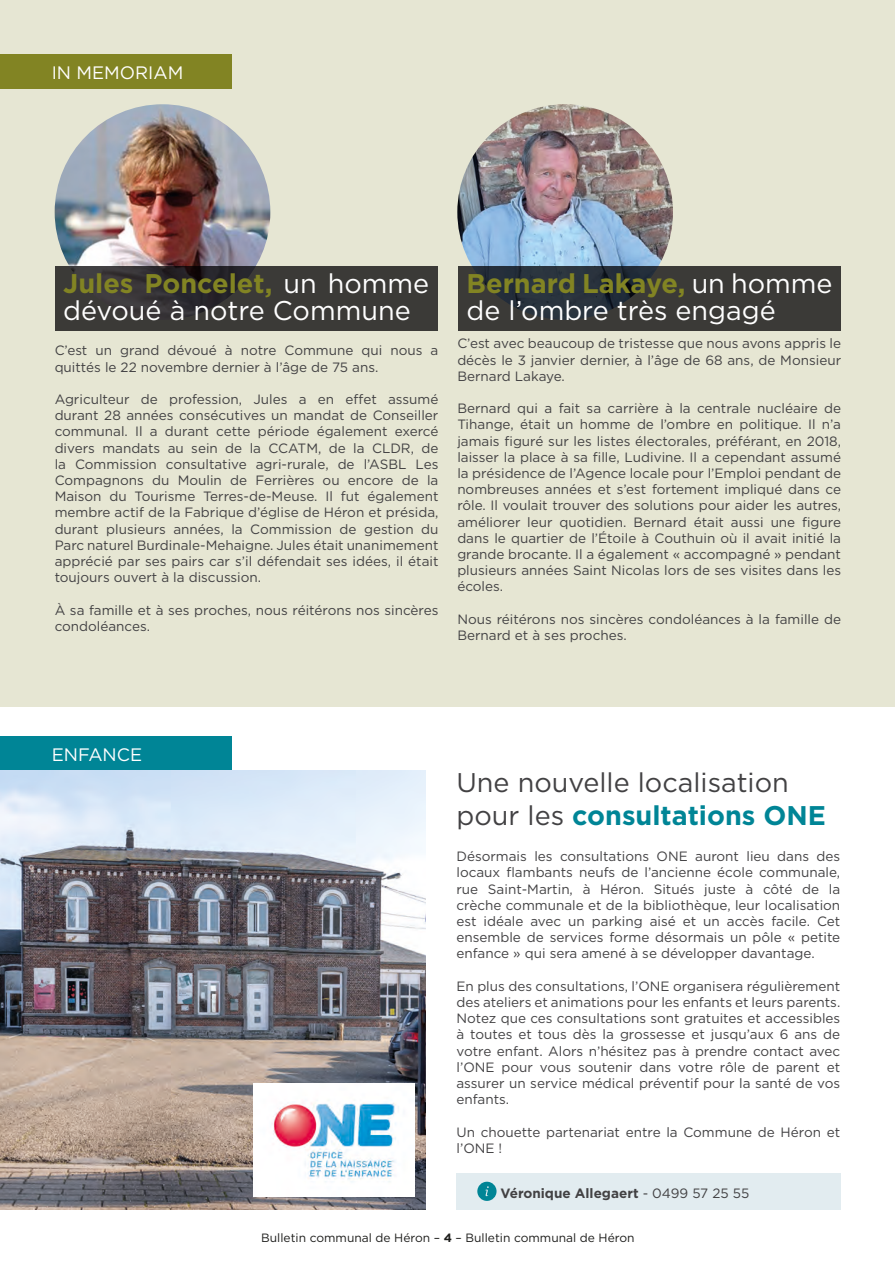
<style>
.page{position:relative;width:895px;height:1265px;background:#fff}
.page>*{position:absolute;margin:0;border:0;box-sizing:border-box;transform-origin:0 0}
.texte_courant{font:27px/27px "Gotham";color:#fff}
.titre{font:27px/32.4px "Gotham";color:#424143}
.t1{font:18px "Gotham";color:#fff}
.texte_courant-2{font:13.5px/16.2px "Gotham";color:#424143}
.texte_négatif{font:700 13.5px "Gotham";color:#424143}
.t2{font:12px "Gotham";color:#1d1d1b}
.s1{font-weight:700;color:#828423}
.s2{font-weight:700;color:#008596}
.s3{font-weight:400}
.s4{font-weight:700}
</style>
<div class="page">
<div style="left:0;top:0;width:894px;height:706px;background:#e6e6d3"></div>
<div style="left:0;top:55px;width:231px;height:34px;background:#828423"></div>
<div style="left:0;top:736px;width:231px;height:34px;background:#008596"></div>
<img style="left:55px;top:104px;width:215px;height:216px;border-radius:108px">
<img style="left:457px;top:104px;width:215px;height:216px;border-radius:108px">
<svg style="left:55px;top:266px;width:382px;height:64px;background:#373635"></svg>
<svg style="left:458px;top:266px;width:382px;height:64px;background:#343637"></svg>
<img style="left:0;top:770px;width:425px;height:439px">
<img style="left:254px;top:1083px;width:160px;height:113px">
<div style="left:456px;top:1173px;width:384px;height:36px;background:#e2ecf0"></div>
<svg style="left:477px;top:1181px;width:19px;height:19px"></svg>
<p class="t1" style="left:52px;top:61px;width:133px">IN MEMORIAM</p>
<p class="texte_courant" style="left:63px;top:269px;width:367px"><span class="s1">Jules Poncelet,</span> un homme dévoué à notre Commune</p>
<p class="texte_courant" style="left:466px;top:269px;width:367px"><span class="s1">Bernard Lakaye,</span> un homme de l’ombre très engagé</p>
<p class="texte_courant-2" style="left:55px;top:342px;width:385px">C’est un grand dévoué à notre Commune qui nous a quittés le 22 novembre dernier à l’âge de 75 ans.</p>
<p class="texte_courant-2" style="left:55px;top:391px;width:385px;text-align:justify">Agriculteur de profession, Jules a en effet assumé durant 28 années consécutives un mandat de Conseiller communal. Il a durant cette période également exercé divers mandats au sein de la CCATM, de la CLDR, de la Commission consultative agri-rurale, de l’ASBL Les Compagnons du Moulin de Ferrières ou encore de la Maison du Tourisme Terres-de-Meuse. Il fut également membre actif de la Fabrique d’église de Héron et présida, durant plusieurs années, la Commission de gestion du Parc naturel Burdinale-Mehaigne. Jules était unanimement apprécié par ses pairs car s’il défendait ses idées, il était toujours ouvert à la discussion.</p>
<p class="texte_courant-2" style="left:55px;top:601px;width:385px">À sa famille et à ses proches, nous réitérons nos sincères condoléances.</p>
<p class="texte_courant-2" style="left:457px;top:335px;width:385px;text-align:justify">C’est avec beaucoup de tristesse que nous avons appris le décès le 3 janvier dernier, à l’âge de 68 ans, de Monsieur Bernard Lakaye.</p>
<p class="texte_courant-2" style="left:457px;top:400px;width:385px;text-align:justify">Bernard qui a fait sa carrière à la centrale nucléaire de Tihange, était un homme de l’ombre en politique. Il n’a jamais figuré sur les listes électorales, préférant, en 2018, laisser la place à sa fille, Ludivine. Il a cependant assumé la présidence de l’Agence locale pour l’Emploi pendant de nombreuses années et s’est fortement impliqué dans ce rôle. Il voulait trouver des solutions pour aider les autres, améliorer leur quotidien. Bernard était aussi une figure dans le quartier de l’Étoile à Couthuin où il avait initié la grande brocante. Il a également « accompagné » pendant plusieurs années Saint Nicolas lors de ses visites dans les écoles.</p>
<p class="texte_courant-2" style="left:457px;top:611px;width:385px">Nous réitérons nos sincères condoléances à la famille de<br>Bernard et à ses proches.</p>
<p class="t1" style="left:52px;top:743px;width:92px">ENFANCE</p>
<p class="titre" style="left:456px;top:766px;width:371px">Une nouvelle localisation pour les <span class="s2">consultations ONE</span></p>
<p class="texte_courant-2" style="left:456px;top:848px;width:385px;text-align:justify">Désormais les consultations ONE auront lieu dans des locaux flambants neufs de l’ancienne école communale, rue Saint-Martin, à Héron. Situés juste à côté de la crèche communale et de la bibliothèque, leur localisation est idéale avec un parking aisé et un accès facile. Cet ensemble de services forme désormais un pôle « petite enfance » qui sera amené à se développer davantage.</p>
<p class="texte_courant-2" style="left:456px;top:977px;width:385px">En plus des consultations, l’ONE organisera régulièrement des ateliers et animations pour les enfants et leurs parents.</p>
<p class="texte_courant-2" style="left:456px;top:1010px;width:385px;text-align:justify">Notez que ces consultations sont gratuites et accessibles à toutes et tous dès la grossesse et jusqu’aux 6 ans de votre enfant. Alors n’hésitez pas à prendre contact avec l’ONE pour vous soutenir dans votre rôle de parent et assurer un service médical préventif pour la santé de vos enfants.</p>
<p class="texte_courant-2" style="left:456px;top:1123px;width:385px">Un chouette partenariat entre la Commune de Héron et l’ONE !</p>
<p class="texte_négatif" style="left:500px;top:1184px;width:250px">Véronique Allegaert <span class="s3">- 0499 57 25 55</span></p>
<p class="t2" style="left:261px;top:1229px;width:375px">Bulletin communal de Héron – <span class="s4">4</span> – Bulletin communal de Héron</p>
</div>
